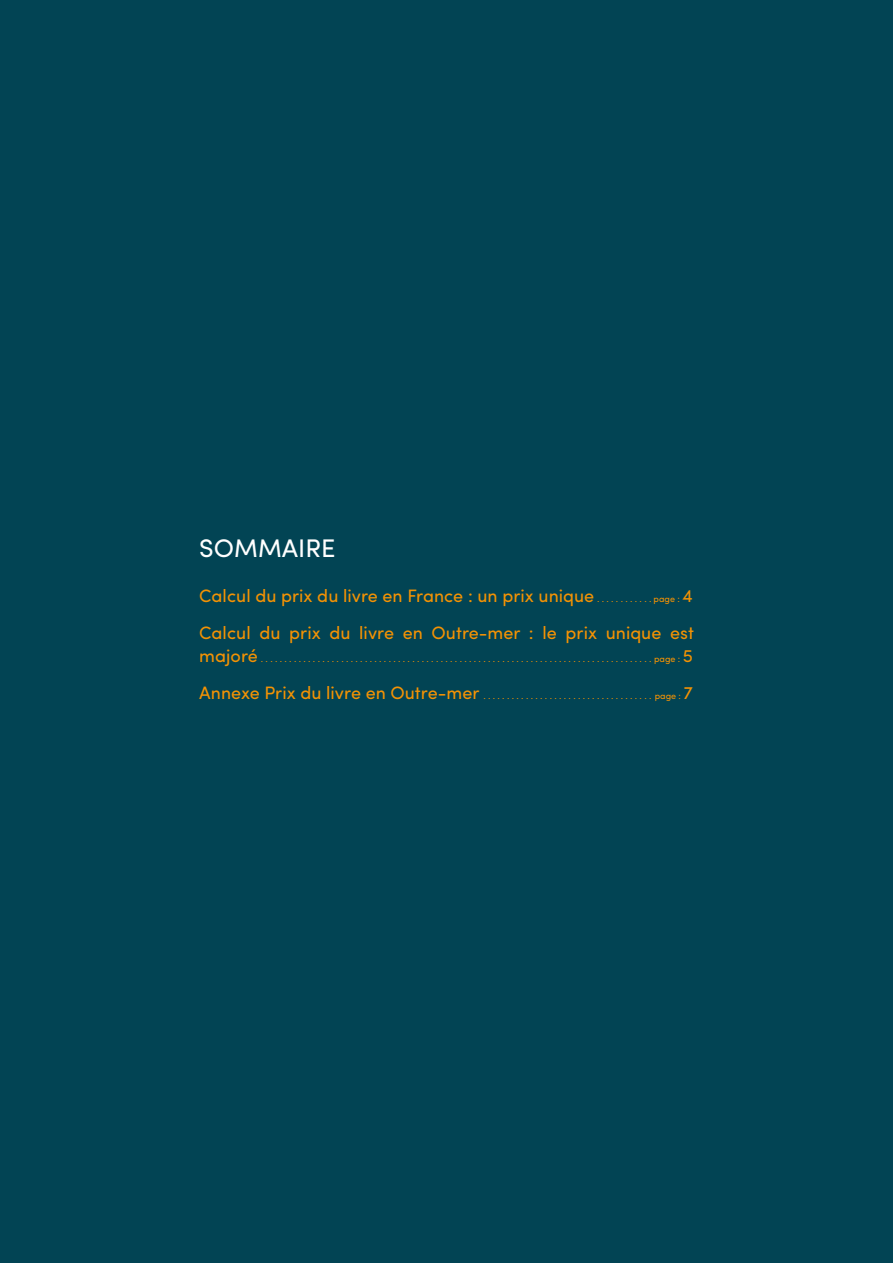
<style>
.page{position:relative;width:893px;height:1263px;background:#024454}
.page>*{position:absolute;margin:0;border:0;box-sizing:border-box;transform-origin:0 0}
.t1{font:25.5px "Sofia Pro";color:#fff}
.t2{font:18px/37.5px "Sofia Pro";color:#f39204}
.t3{font:9px "Sofia Pro";color:#f39204}
.s1{font-size:9px}
.s2{font-size:18px}
</style>
<div class="page">
<h1 class="t1" style="left:199px;top:529px;width:138px">SOMMAIRE</h1>
<h2 class="t2" style="left:199px;top:575px;width:496px">Calcul du prix du livre en France : un prix unique <span class="s1">. . . . . . . . . . . page :</span> 4<br>Calcul du prix du livre en Outre-mer : le prix unique est</h2>
<p class="t3" style="left:199px;top:652px;width:495px"><span class="s2">majoré</span> . . . . . . . . . . . . . . . . . . . . . . . . . . . . . . . . . . . . . . . . . . . . . . . . . . . . . . . . . . . . . . . . . . . . . . . . . . . . . . . . . . . page : <span class="s2">5</span></p>
<p class="t3" style="left:199px;top:689px;width:495px"><span class="s2">Annexe Prix du livre en Outre-mer</span> . . . . . . . . . . . . . . . . . . . . . . . . . . . . . . . . . . . . page : <span class="s2">7</span></p>
</div>
